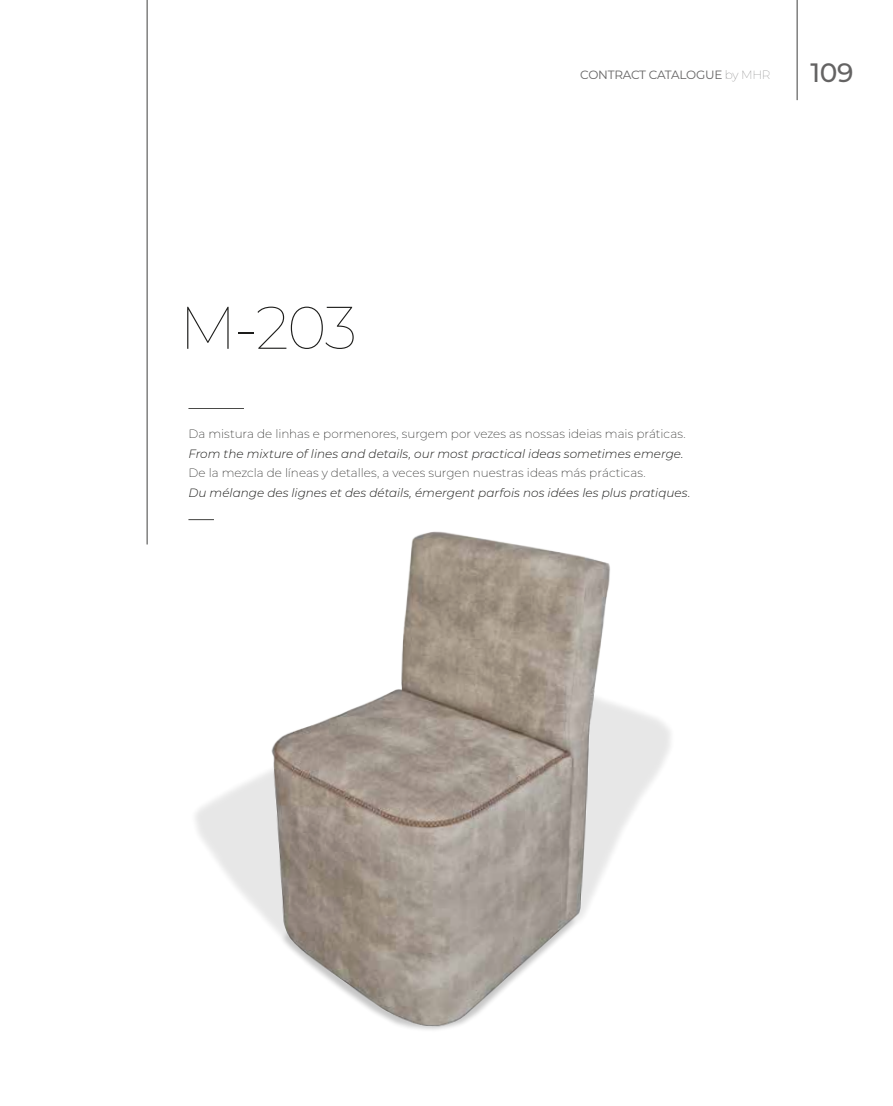
<style>
.page{position:relative;width:893px;height:1106px;background:#fff}
.page>*{position:absolute;margin:0;border:0;box-sizing:border-box;transform-origin:0 0}
.t1{font:100 60px "Montserrat";color:#1d1d1b}
.t2{font:500 26.55px "Montserrat";color:#646363}
.t3{font:italic 300 12px "Montserrat";color:#1d1d1b}
.t4{font:200 12px "Montserrat";letter-spacing:.005em;color:#1d1d1b}
.t5{font:12px "Montserrat";letter-spacing:-.02em;color:#646363}
.s1{font-weight:100}
</style>
<div class="page">
<hr style="left:147px;top:0;width:1px;height:544px;background:#1d1d1b">
<img style="left:146px;top:493px;width:525px;height:537px">
<hr style="left:188px;top:408px;width:56px;height:1px;background:#1d1d1b">
<svg style="left:188px;top:519px;width:26px;height:1px"></svg>
<hr style="left:797px;top:0;width:1px;height:100px;background:#1d1d1b">
<h1 class="t1" style="left:179px;top:287px;width:179px">M-203</h1>
<p class="t5" style="left:580px;top:67px;width:192px">CONTRACT CATALOGUE <span class="s1">by MHR</span></p>
<h2 class="t2" style="left:810px;top:55px;width:44px">109</h2>
<p class="t4" style="left:188px;top:426px;width:499px">Da mistura de linhas e pormenores, surgem por vezes as nossas ideias mais práticas.</p>
<p class="t3" style="left:188px;top:445px;width:497px">From the mixture of lines and details, our most practical ideas sometimes emerge.</p>
<p class="t4" style="left:188px;top:465px;width:459px">De la mezcla de líneas y detalles, a veces surgen nuestras ideas más prácticas.</p>
<p class="t3" style="left:188px;top:484px;width:503px">Du mélange des lignes et des détails, émergent parfois nos idées les plus pratiques.</p>
</div>
